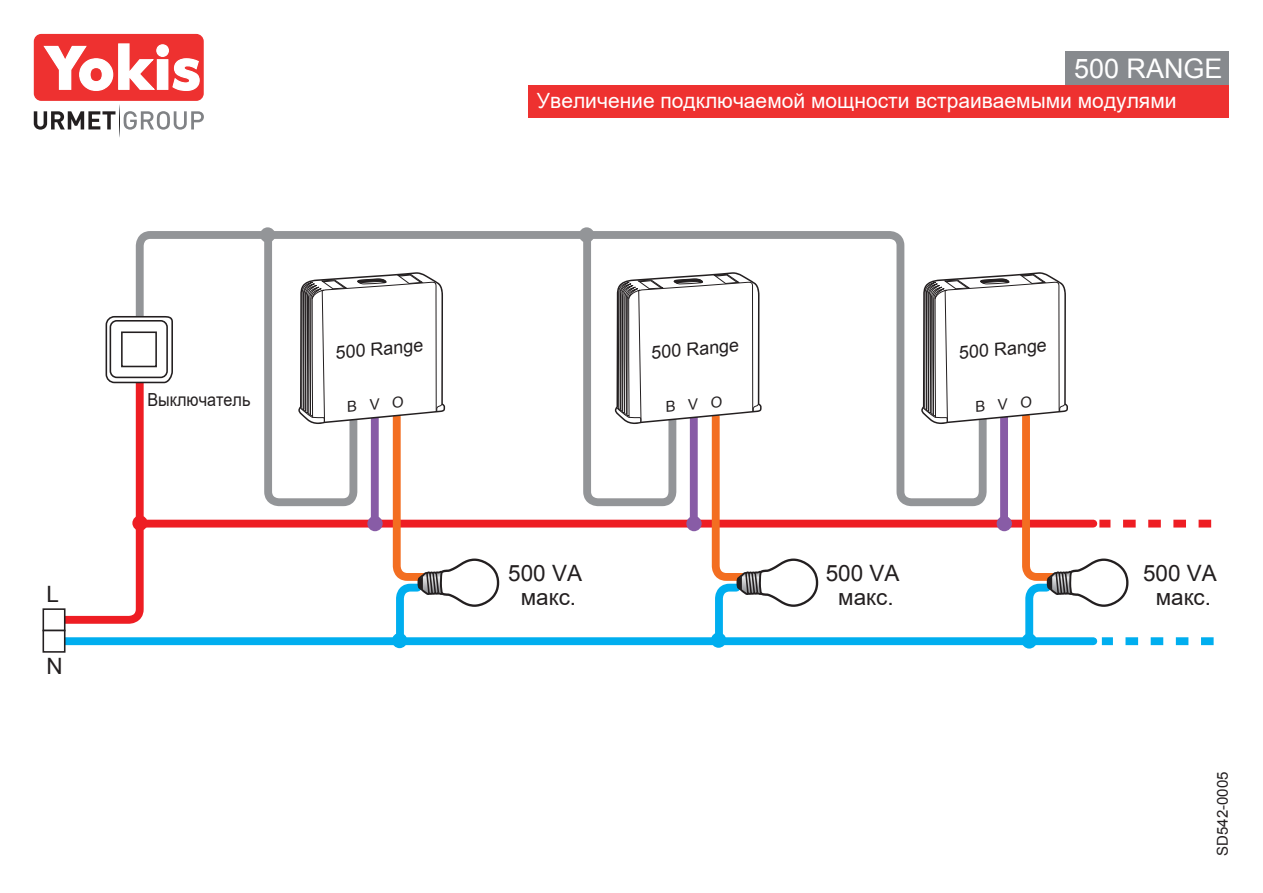
<style>
.page{position:relative;width:1263px;height:893px;background:#fff}
.page>*{position:absolute;margin:0;border:0;box-sizing:border-box;transform-origin:0 0}
.t1{font:27px "Arial";color:#fff}
.t2{font:22.5px/24px "Arial";color:#231f20;text-align:center}
.t3{font:21px "Arial";color:#fff}
.t4{font:18px "Arial";color:#231f20}
.t5{font:18px "Arial";color:#231f20;scale:.9 1}
.t6{font:15px "Arial";color:#231f20}
</style>
<div class="page">
<div style="left:1065px;top:51px;width:164px;height:34px;background:#878a8e"></div>
<div style="left:528px;top:86px;width:701px;height:32px;background:#ee3130"></div>
<svg style="left:66px;top:519px;width:854px;height:105px"></svg>
<div style="left:65px;top:637px;width:1028px;height:8px;background:#00aeef"></div>
<svg style="left:135px;top:231px;width:785px;height:276px"></svg>
<div style="left:43px;top:608px;width:23px;height:23px;background:#fff;border:2px solid #231f20"></div>
<div style="left:43px;top:630px;width:23px;height:23px;background:#fff;border:2px solid #231f20"></div>
<svg style="left:106px;top:316px;width:67px;height:215px"></svg>
<div style="left:110px;top:321px;width:57px;height:56px;background:#fff;border-radius:6px"></div>
<div style="left:110px;top:320px;width:58px;height:58px;border:2px solid #231f20;border-radius:6px"></div>
<div style="left:121px;top:331px;width:36px;height:36px;background:#fff;border:2px solid #231f20"></div>
<div style="left:34px;top:34px;width:170px;height:67px;background:#ee3130;border-radius:7px"></div>
<svg style="left:43px;top:43px;width:157px;height:48px"></svg>
<svg style="left:124px;top:111px;width:80px;height:19px"></svg>
<svg style="left:34px;top:111px;width:82px;height:19px"></svg>
<svg style="left:260px;top:227px;width:240px;height:422px"></svg>
<svg style="left:579px;top:227px;width:241px;height:421px"></svg>
<svg style="left:920px;top:272px;width:293px;height:377px"></svg>
<p class="t1" style="left:1074px;top:51px;width:150px">500 RANGE</p>
<p class="t3" style="left:537px;top:86px;width:641px">Увеличение подключаемой мощности встраиваемыми модулями</p>
<p class="t2" style="left:47px;top:583px;width:14px">L</p>
<p class="t2" style="left:47px;top:655px;width:18px">N</p>
<p class="t5" style="left:148px;top:387px;width:116px">Выключатель</p>
<p class="t4" style="left:334px;top:342px;width:90px;rotate:-6deg">500 Range</p>
<p class="t4" style="left:650px;top:342px;width:90px;rotate:-6deg">500 Range</p>
<p class="t4" style="left:957px;top:342px;width:90px;rotate:-6deg">500 Range</p>
<p class="t2" style="left:508px;top:561px;width:75px">500 VA макс.</p>
<p class="t2" style="left:826px;top:561px;width:75px">500 VA макс.</p>
<p class="t2" style="left:1143px;top:561px;width:75px">500 VA макс.</p>
<p class="t6" style="left:1212px;top:856px;width:86px;rotate:-90deg">SD542-0005</p>
</div>
